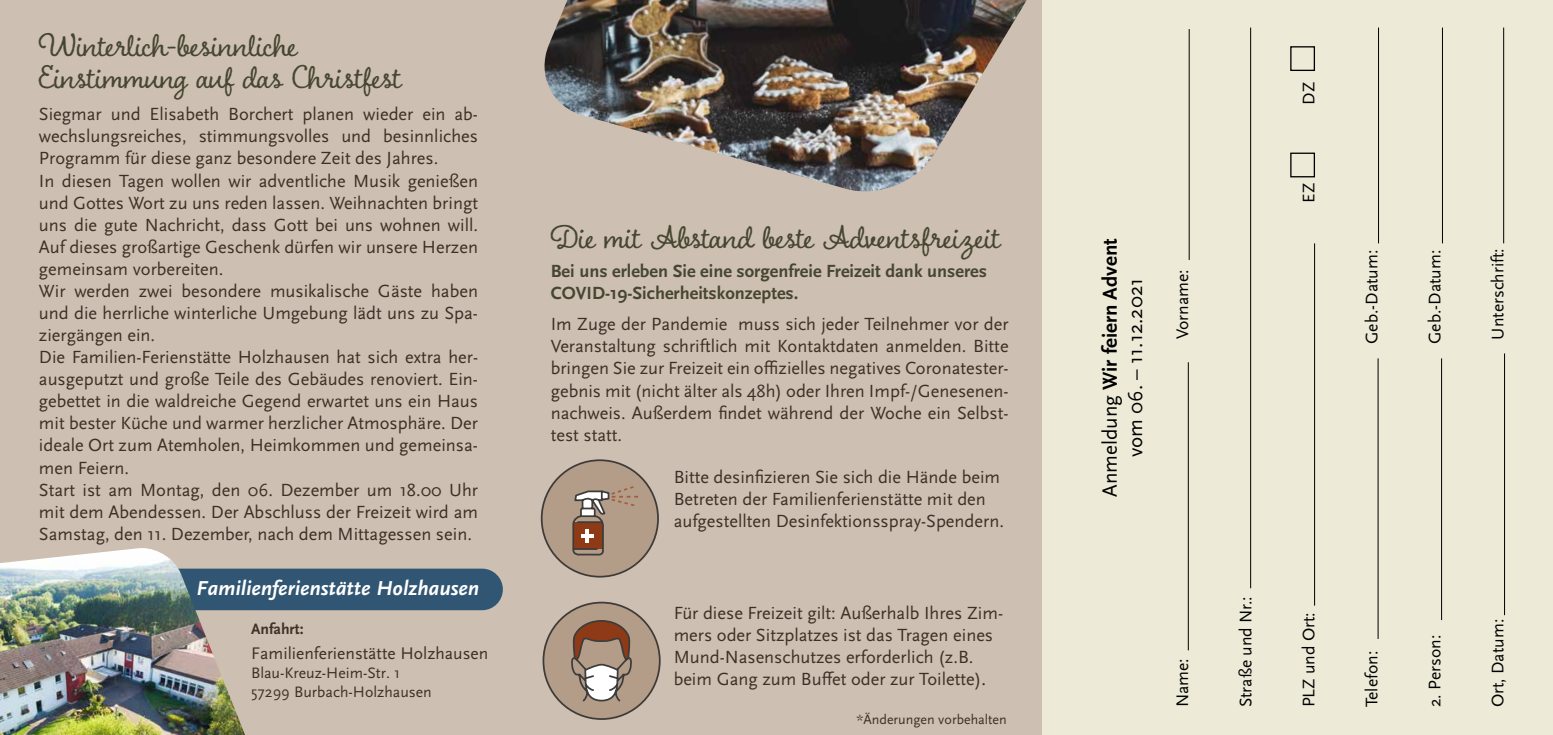
<style>
.page{position:relative;width:1553px;height:735px;background:#fff}
.page>*{position:absolute;margin:0;border:0;box-sizing:border-box;transform-origin:0 0}
.t1{font:35px/31.5px "Charcuterie Cursive";color:#464632}
.t2{font:21px/25.2px "Scala Sans Pro";color:#000;text-align:center}
.t3{font:italic 700 21px "Scala Sans Pro";color:#fff}
.t4{font:18.38px/22.1px "Scala Sans Pro";color:#3d3127}
.t5{font:700 18.38px/22.1px "Scala Sans Pro";color:#464632}
.t6{font:17.5px "Scala Sans Pro";color:#000}
.t7{font:17.5px "Scala Sans Pro";color:#3d3127}
.t8{font:15.75px/18.9px "Scala Sans Pro";color:#3d3127}
.t9{font:700 15.75px "Scala Sans Pro";color:#3d3127}
.t10{font:14px "Scala Sans Pro";color:#3d3127}
.s1{color:#212123}
.s2{font-weight:700}
</style>
<div class="page">
<div style="left:1042px;top:0;width:511px;height:734px;background:#edead7"></div>
<div style="left:0;top:0;width:1042px;height:734px;background:#cdbfb1"></div>
<div style="left:107px;top:568px;width:396px;height:42px;background:#315673;border-radius:21px"></div>
<img style="left:0;top:548px;width:245px;height:186px">
<div style="left:543px;top:602px;width:117px;height:116px;background:#b39c88;border-radius:50%"></div>
<div style="left:542px;top:601px;width:119px;height:118px;border:2px solid #3f3b38;border-radius:50%"></div>
<svg style="left:571px;top:620px;width:61px;height:82px"></svg>
<div style="left:542px;top:460px;width:116px;height:116px;background:#b39c88;border-radius:50%"></div>
<div style="left:541px;top:459px;width:118px;height:118px;border:2px solid #3f3b38;border-radius:50%"></div>
<svg style="left:572px;top:486px;width:66px;height:70px"></svg>
<img style="left:544px;top:0;width:483px;height:192px">
<hr style="left:1188px;top:362px;width:1px;height:288px;background:#000">
<hr style="left:1189px;top:29px;width:1px;height:231px;background:#000">
<hr style="left:1314px;top:243px;width:1px;height:362px;background:#000">
<hr style="left:1378px;top:28px;width:1px;height:215px;background:#000">
<hr style="left:1442px;top:28px;width:1px;height:215px;background:#000">
<hr style="left:1504px;top:353px;width:1px;height:261px;background:#000">
<hr style="left:1503px;top:28px;width:1px;height:215px;background:#000">
<hr style="left:1441px;top:358px;width:1px;height:261px;background:#000">
<hr style="left:1377px;top:358px;width:1px;height:280px;background:#000">
<hr style="left:1250px;top:28px;width:1px;height:560px;background:#000">
<div style="left:1290px;top:152px;width:25px;height:25px;border:1px solid #000"></div>
<div style="left:1290px;top:46px;width:25px;height:25px;border:1px solid #000"></div>
<h1 class="t1" style="left:39px;top:28px;width:365px">Winterlich-besinnliche<br>Einstimmung auf das Christfest</h1>
<p class="t4" style="left:39px;top:103px;width:441px">Siegmar und Elisabeth Borchert planen wieder ein ab&shy;wechslungsreiches, stimmungsvolles und besinnliches Programm für diese ganz besondere Zeit des Jahres.<br>In diesen Tagen wollen wir adventliche Musik genießen und Gottes Wort zu uns reden lassen. Weihnachten bringt uns die gute Nachricht, dass Gott bei uns wohnen will.<br>Auf dieses großartige Geschenk dürfen wir unsere Herzen gemeinsam vorbereiten.<br>Wir werden zwei besondere musikalische Gäste haben und die herrliche winterliche Umgebung lädt uns zu Spa&shy;ziergängen ein.<br>Die Familien-Ferienstätte Holzhausen hat sich extra her&shy;ausgeputzt und große Teile des Gebäudes renoviert. Ein&shy;gebettet in die waldreiche Gegend erwartet uns ein Haus mit bester Küche und warmer herzlicher Atmosphäre. Der ideale Ort zum Atemholen, Heimkommen und gemeinsa&shy;men Feiern.<br>Start ist am Montag, den 06. Dezember um 18.00 Uhr mit dem Abendessen. Der Abschluss der Freizeit wird am Samstag, den 11. Dezember, nach dem Mittagessen sein.</p>
<p class="t3" style="left:196px;top:575px;width:284px">Familienferienstätte Holzhausen</p>
<p class="t9" style="left:251px;top:619px;width:54px">Anfahrt:</p>
<p class="t7" style="left:251px;top:642px;width:239px">Familienferienstätte Holzhausen</p>
<p class="t8" style="left:251px;top:662px;width:182px">Blau-Kreuz-Heim-Str. 1<br>57299 Burbach-Holzhausen</p>
<h1 class="t1" style="left:551px;top:220px;width:452px">Die mit Abstand beste Adventsfreizeit</h1>
<p class="t5" style="left:551px;top:260px;width:438px">Bei uns erleben Sie eine sorgenfreie Freizeit dank unseres<br>COVID-19-Sicherheitskonzeptes.</p>
<p class="t4" style="left:551px;top:313px;width:459px;text-align:justify">Im Zuge der Pandemie muss sich jeder Teilnehmer vor der Veranstaltung schriftlich mit Kontaktdaten anmelden. Bitte bringen Sie zur Freizeit ein offizielles negatives Coronatester&shy;gebnis mit (nicht älter als 48h) oder Ihren Impf-/Genesenen&shy;nachweis. Außerdem findet während der Woche ein Selbst&shy;test statt.</p>
<p class="t4" style="left:674px;top:465px;width:332px">Bitte desinfizieren Sie sich die Hände beim<br>Betreten der Familienferienstätte mit den aufgestellten Desinfektionsspray-Spendern.</p>
<p class="t4" style="left:674px;top:601px;width:331px">Für diese Freizeit gilt: Außerhalb Ihres Zim&shy;mers oder Sitzplatzes ist das Tragen eines Mund-Nasenschutzes erforderlich (z.B. beim Gang zum Buffet oder zur Toilette)<span class="s1">.</span></p>
<p class="t10" style="left:856px;top:710px;width:152px">*Änderungen vorbehalten</p>
<p class="t2" style="left:1097px;top:496px;width:260px;rotate:-90deg">Anmeldung <span class="s2">Wir feiern Advent </span>vom 06. – 11.12.2021</p>
<p class="t6" style="left:1172px;top:339px;width:71px;rotate:-90deg">Vorname:</p>
<p class="t6" style="left:1172px;top:707px;width:51px;rotate:-90deg">Name:</p>
<p class="t6" style="left:1235px;top:707px;width:113px;rotate:-90deg">Straße und Nr.:</p>
<p class="t6" style="left:1298px;top:105px;width:24px;rotate:-90deg">DZ</p>
<p class="t6" style="left:1298px;top:203px;width:21px;rotate:-90deg">EZ</p>
<p class="t6" style="left:1361px;top:344px;width:95px;rotate:-90deg">Geb.-Datum:</p>
<p class="t6" style="left:1298px;top:707px;width:97px;rotate:-90deg">PLZ und Ort:</p>
<p class="t6" style="left:1361px;top:707px;width:58px;rotate:-90deg">Telefon:</p>
<p class="t6" style="left:1424px;top:344px;width:95px;rotate:-90deg">Geb.-Datum:</p>
<p class="t6" style="left:1487px;top:339px;width:93px;rotate:-90deg">Unterschrift:</p>
<p class="t6" style="left:1424px;top:707px;width:74px;rotate:-90deg">2. Person:</p>
<p class="t6" style="left:1487px;top:707px;width:90px;rotate:-90deg">Ort, Datum:</p>
</div>
